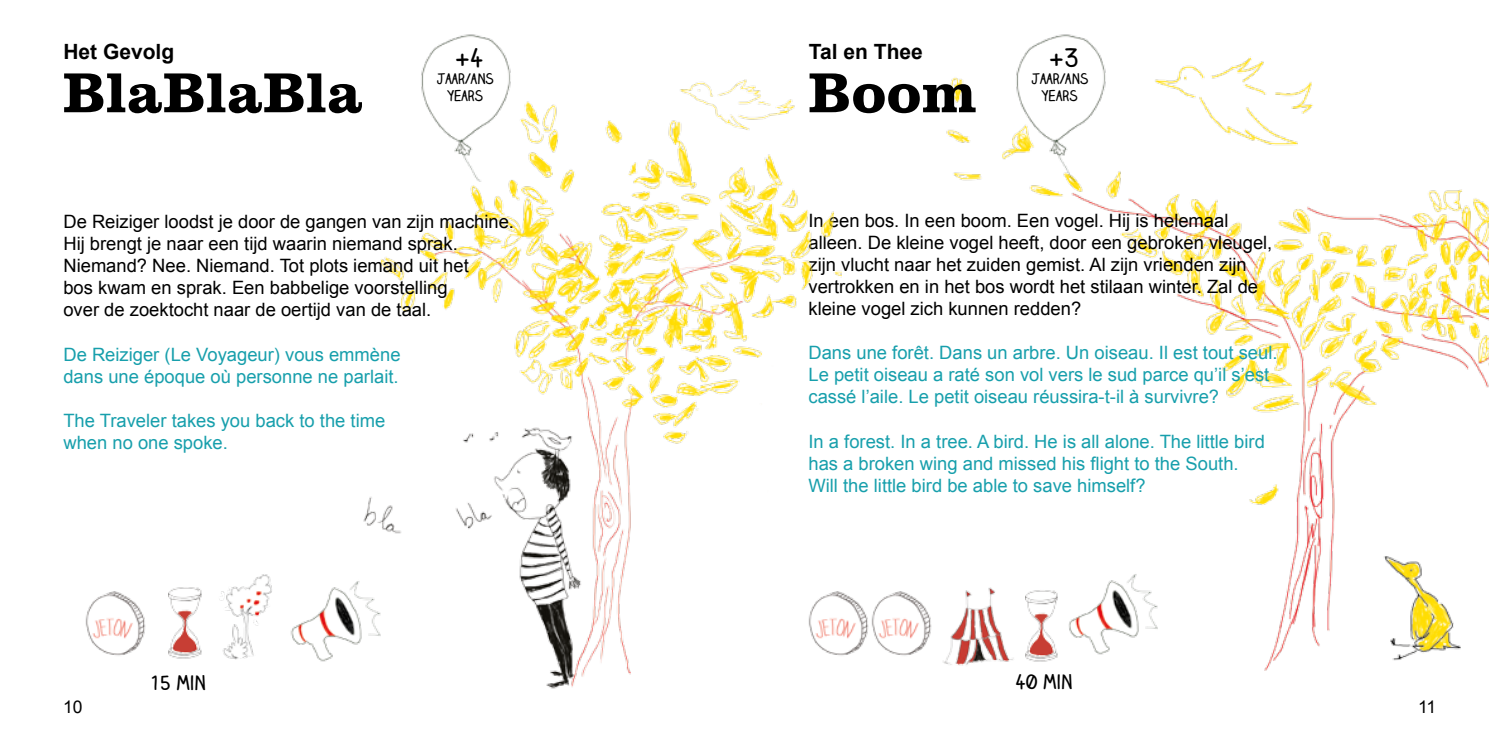
<style>
.page{position:relative;width:1489px;height:745px;background:#fff}
.page>*{position:absolute;margin:0;border:0;box-sizing:border-box;transform-origin:0 0}
.t1{font:700 57.75px "Clarendon BT";letter-spacing:.01em;color:#000}
.t2{font:700 24.5px "Claire Hand";color:#000}
.t3{font:700 21px "Arial";color:#000}
.t4{font:700 19.25px "Claire Hand";color:#000}
.t5{font:18.38px/22.1px "Arial";color:#000}
.t6{font:18.38px/22.1px "Arial";color:#179fac}
.t7{font:17.5px "Arial";color:#000}
.t8{font:700 14px/16.8px "Claire Hand";color:#000;text-align:center}
</style>
<div class="page">
<img style="left:946px;top:57px;width:542px;height:614px">
<img style="left:979px;top:34px;width:175px;height:176px">
<img style="left:1025px;top:587px;width:9px;height:76px">
<img style="left:946px;top:584px;width:71px;height:84px">
<img style="left:891px;top:583px;width:63px;height:84px">
<img style="left:841px;top:592px;width:50px;height:64px">
<img style="left:1034px;top:552px;width:136px;height:119px">
<img style="left:426px;top:34px;width:81px;height:25px">
<img style="left:85px;top:59px;width:756px;height:630px">
<p class="t3" style="left:63px;top:37px;width:112px">Het Gevolg</p>
<h2 class="t2" style="left:454px;top:41px;width:31px">+4</h2>
<p class="t8" style="left:436px;top:70px;width:59px">JAAR/ANS<br>YEARS</p>
<h1 class="t1" style="left:63px;top:56px;width:301px">BlaBlaBla</h1>
<p class="t5" style="left:63px;top:211px;width:452px">De Reiziger loodst je door de gangen van zijn machine.<br>Hij brengt je naar een tijd waarin niemand sprak.<br>Niemand? Nee. Niemand. Tot plots iemand uit het<br>bos kwam en sprak. Een babbelige voorstelling<br>over de zoektocht naar de oertijd van de taal.</p>
<p class="t6" style="left:63px;top:343px;width:339px">De Reiziger (Le Voyageur) vous emmène dans une époque où personne ne parlait.</p>
<p class="t6" style="left:63px;top:409px;width:323px">The Traveler takes you back to the time when no one spoke.</p>
<p class="t4" style="left:149px;top:668px;width:58px">15 MIN</p>
<p class="t3" style="left:808px;top:37px;width:115px">Tal en Thee</p>
<h2 class="t2" style="left:1048px;top:41px;width:32px">+3</h2>
<p class="t8" style="left:1031px;top:70px;width:59px">JAAR/ANS<br>YEARS</p>
<h1 class="t1" style="left:808px;top:56px;width:169px">Boom</h1>
<p class="t5" style="left:808px;top:209px;width:465px">In een bos. In een boom. Een vogel. Hij is helemaal alleen. De kleine vogel heeft, door een gebroken vleugel, zijn vlucht naar het zuiden gemist. Al zijn vrienden zijn vertrokken en in het bos wordt het stilaan winter. Zal de kleine vogel zich kunnen redden?</p>
<p class="t6" style="left:808px;top:342px;width:470px">Dans une forêt. Dans un arbre. Un oiseau. Il est tout seul.<br>Le petit oiseau a raté son vol vers le sud parce qu’il s’est cassé l’aile. Le petit oiseau réussira-t-il à survivre?</p>
<p class="t6" style="left:808px;top:430px;width:458px">In a forest. In a tree. A bird. He is all alone. The little bird has a broken wing and missed his flight to the South.<br>Will the little bird be able to save himself?</p>
<p class="t4" style="left:1015px;top:667px;width:58px">40 MIN</p>
<p class="t7" style="left:63px;top:694px;width:21px">10</p>
<p class="t7" style="left:1417px;top:694px;width:20px">11</p>
</div>
